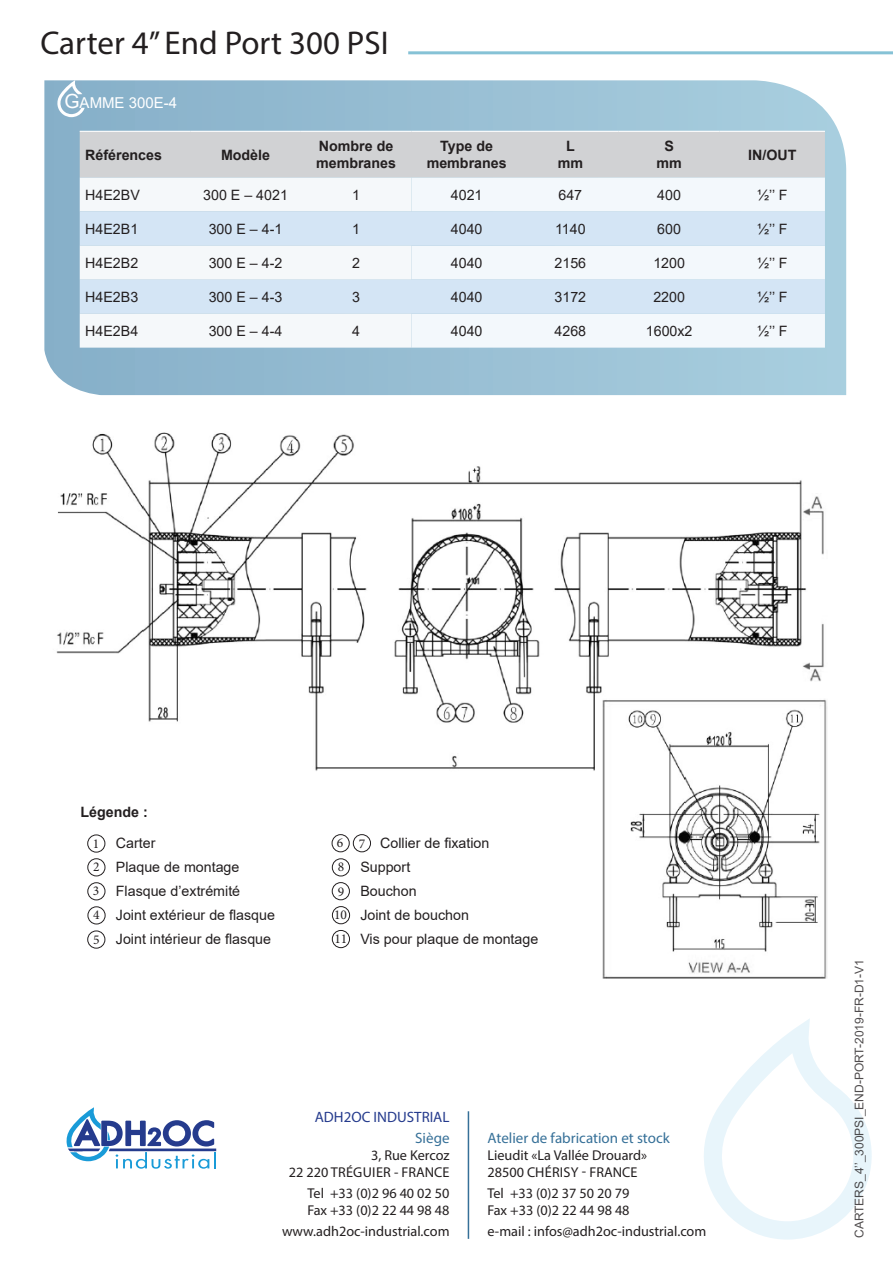
<style>
.page{position:relative;width:893px;height:1263px;background:#fff}
.page>*{position:absolute;margin:0;border:0;box-sizing:border-box;transform-origin:0 0}
.t1{font:33px "Myriad Pro";color:#231f20}
.t2{font:15px "Myriad Pro";color:#367098}
.t3{font:15px "Myriad Pro";color:#253b8d}
.t4{font:15px "Arial";color:#fff}
.t5{font:14.25px "Arial";color:#231f20}
.t6{font:14.25px "Myriad Pro";color:#231f20}
.t7{font:700 14.25px/17.1px "Arial";color:#231f20;text-align:center}
.t8{font:13.5px "Minion Pro";color:#231f20}
.t9{font:12px "Arial";color:#231f20}
.s1{font-size:19.5px}
</style>
<div class="page">
<img style="left:56px;top:432px;width:771px;height:547px">
<svg style="left:44px;top:80px;width:802px;height:315px;background:#9ac0d4"></svg>
<hr style="left:408px;top:51px;width:485px;height:3px;background:#86c2d6">
<svg style="left:57px;top:80px;width:28px;height:37px"></svg>
<svg style="left:704px;top:1019px;width:168px;height:220px"></svg>
<hr style="left:468px;top:1111px;width:1px;height:128px;background:#367098">
<svg style="left:66px;top:1107px;width:150px;height:62px"></svg>
<svg style="left:80px;top:132px;width:745px;height:80px"></svg>
<div style="left:411px;top:178px;width:414px;height:170px;background:#f3f8fc"></div>
<svg style="left:80px;top:212px;width:745px;height:102px;fill:#d4e5f5"></svg>
<svg style="left:80px;top:246px;width:331px;height:102px"></svg>
<hr style="left:80px;top:131px;width:110px;height:1px;background:#fff">
<hr style="left:190px;top:131px;width:111px;height:1px;background:#fff">
<hr style="left:301px;top:131px;width:110px;height:1px;background:#fff">
<hr style="left:411px;top:131px;width:111px;height:1px;background:#fff">
<hr style="left:522px;top:131px;width:97px;height:1px;background:#fff">
<hr style="left:619px;top:131px;width:101px;height:1px;background:#fff">
<hr style="left:720px;top:131px;width:105px;height:1px;background:#fff">
<div style="left:87px;top:834px;width:18px;height:18px;border:1px solid #231f20;border-radius:50%"></div>
<div style="left:87px;top:858px;width:18px;height:18px;border:1px solid #231f20;border-radius:50%"></div>
<div style="left:87px;top:882px;width:18px;height:18px;border:1px solid #231f20;border-radius:50%"></div>
<div style="left:88px;top:906px;width:17px;height:18px;border:1px solid #231f20;border-radius:50%"></div>
<div style="left:87px;top:930px;width:18px;height:18px;border:1px solid #231f20;border-radius:50%"></div>
<div style="left:332px;top:834px;width:18px;height:18px;border:1px solid #231f20;border-radius:50%"></div>
<div style="left:353px;top:834px;width:18px;height:18px;border:1px solid #231f20;border-radius:50%"></div>
<div style="left:332px;top:858px;width:18px;height:18px;border:1px solid #231f20;border-radius:50%"></div>
<div style="left:332px;top:882px;width:18px;height:18px;border:1px solid #231f20;border-radius:50%"></div>
<div style="left:332px;top:906px;width:18px;height:18px;border:1px solid #231f20;border-radius:50%"></div>
<div style="left:332px;top:930px;width:18px;height:18px;border:1px solid #231f20;border-radius:50%"></div>
<p class="t1" style="left:40px;top:23px;width:350px">Carter 4’’ End Port 300 PSI</p>
<p class="t4" style="left:64px;top:92px;width:114px"><span class="s1">G</span>AMME 300E-4</p>
<p class="t7" style="left:85px;top:146px;width:78px">Références</p>
<p class="t7" style="left:221px;top:146px;width:51px">Modèle</p>
<p class="t7" style="left:316px;top:138px;width:81px;text-align:left">Nombre de membranes</p>
<p class="t7" style="left:440px;top:138px;width:54px">Type de</p>
<p class="t7" style="left:427px;top:155px;width:81px">membranes</p>
<p class="t7" style="left:558px;top:138px;width:27px">L mm</p>
<p class="t7" style="left:656px;top:138px;width:27px">S mm</p>
<p class="t7" style="left:748px;top:146px;width:50px">IN/OUT</p>
<p class="t5" style="left:85px;top:185px;width:56px">H4E2BV</p>
<p class="t5" style="left:203px;top:185px;width:86px">300 E – 4021</p>
<p class="t5" style="left:352px;top:185px;width:9px">1</p>
<p class="t5" style="left:451px;top:185px;width:33px">4021</p>
<p class="t5" style="left:558px;top:185px;width:25px">647</p>
<p class="t5" style="left:657px;top:185px;width:25px">400</p>
<p class="t5" style="left:757px;top:185px;width:32px">½’’ F</p>
<p class="t5" style="left:85px;top:219px;width:55px">H4E2B1</p>
<p class="t5" style="left:209px;top:219px;width:75px">300 E – 4-1</p>
<p class="t5" style="left:352px;top:219px;width:9px">1</p>
<p class="t5" style="left:451px;top:219px;width:33px">4040</p>
<p class="t5" style="left:555px;top:219px;width:32px">1140</p>
<p class="t5" style="left:657px;top:219px;width:25px">600</p>
<p class="t5" style="left:757px;top:219px;width:32px">½’’ F</p>
<p class="t5" style="left:85px;top:253px;width:55px">H4E2B2</p>
<p class="t5" style="left:209px;top:253px;width:75px">300 E – 4-2</p>
<p class="t5" style="left:352px;top:253px;width:9px">2</p>
<p class="t5" style="left:451px;top:253px;width:33px">4040</p>
<p class="t5" style="left:554px;top:253px;width:33px">2156</p>
<p class="t5" style="left:653px;top:253px;width:33px">1200</p>
<p class="t5" style="left:757px;top:253px;width:32px">½’’ F</p>
<p class="t5" style="left:85px;top:287px;width:55px">H4E2B3</p>
<p class="t5" style="left:209px;top:287px;width:75px">300 E – 4-3</p>
<p class="t5" style="left:352px;top:287px;width:9px">3</p>
<p class="t5" style="left:451px;top:287px;width:33px">4040</p>
<p class="t5" style="left:554px;top:287px;width:33px">3172</p>
<p class="t5" style="left:653px;top:287px;width:33px">2200</p>
<p class="t5" style="left:757px;top:287px;width:32px">½’’ F</p>
<p class="t5" style="left:85px;top:321px;width:55px">H4E2B4</p>
<p class="t5" style="left:209px;top:321px;width:75px">300 E – 4-4</p>
<p class="t5" style="left:352px;top:321px;width:9px">4</p>
<p class="t5" style="left:451px;top:321px;width:33px">4040</p>
<p class="t5" style="left:554px;top:321px;width:33px">4268</p>
<p class="t5" style="left:646px;top:321px;width:48px">1600x2</p>
<p class="t5" style="left:757px;top:321px;width:32px">½’’ F</p>
<p class="t7" style="left:81px;top:804px;width:69px">Légende :</p>
<p class="t8" style="left:93px;top:834px;width:8px">1</p>
<p class="t8" style="left:93px;top:858px;width:8px">2</p>
<p class="t8" style="left:93px;top:882px;width:8px">3</p>
<p class="t8" style="left:93px;top:906px;width:8px">4</p>
<p class="t8" style="left:93px;top:931px;width:8px">5</p>
<p class="t5" style="left:116px;top:833px;width:41px">Carter</p>
<p class="t5" style="left:116px;top:857px;width:125px">Plaque de montage</p>
<p class="t5" style="left:116px;top:881px;width:126px">Flasque d’extrémité</p>
<p class="t5" style="left:116px;top:905px;width:161px">Joint extérieur de flasque</p>
<p class="t5" style="left:116px;top:929px;width:157px">Joint intérieur de flasque</p>
<p class="t5" style="left:380px;top:833px;width:111px">Collier de fixation</p>
<p class="t5" style="left:360px;top:857px;width:51px">Support</p>
<p class="t5" style="left:360px;top:881px;width:58px">Bouchon</p>
<p class="t5" style="left:360px;top:905px;width:110px">Joint de bouchon</p>
<p class="t5" style="left:360px;top:929px;width:179px">Vis pour plaque de montage</p>
<p class="t8" style="left:337px;top:834px;width:8px">6</p>
<p class="t8" style="left:359px;top:834px;width:8px">7</p>
<p class="t8" style="left:338px;top:858px;width:8px">8</p>
<p class="t8" style="left:338px;top:882px;width:8px">9</p>
<p class="t8" style="left:334px;top:906px;width:14px">10</p>
<p class="t8" style="left:334px;top:929px;width:14px">11</p>
<p class="t3" style="left:315px;top:1107px;width:136px">ADH2OC INDUSTRIAL</p>
<p class="t2" style="left:415px;top:1128px;width:36px">Siège</p>
<p class="t6" style="left:371px;top:1146px;width:80px">3, Rue Kercoz</p>
<p class="t6" style="left:289px;top:1163px;width:162px">22 220 TRÉGUIER - FRANCE</p>
<p class="t6" style="left:308px;top:1184px;width:144px">Tel +33 (0)2 96 40 02 50</p>
<p class="t6" style="left:307px;top:1201px;width:144px">Fax +33 (0)2 22 44 98 48</p>
<p class="t6" style="left:282px;top:1222px;width:169px">www.adh2oc-industrial.com</p>
<p class="t2" style="left:487px;top:1128px;width:184px">Atelier de fabrication et stock</p>
<p class="t6" style="left:487px;top:1146px;width:161px">Lieudit «La Vallée Drouard»</p>
<p class="t6" style="left:487px;top:1163px;width:152px">28500 CHÉRISY - FRANCE</p>
<p class="t6" style="left:487px;top:1184px;width:144px">Tel +33 (0)2 37 50 20 79</p>
<p class="t6" style="left:487px;top:1201px;width:144px">Fax +33 (0)2 22 44 98 48</p>
<p class="t6" style="left:487px;top:1222px;width:220px">e-mail : infos@adh2oc-industrial.com</p>
<p class="t9" style="left:851px;top:1238px;width:280px;rotate:-90deg">CARTERS_4’’_300PSI_END-PORT-2019-FR-D1-V1</p>
</div>
